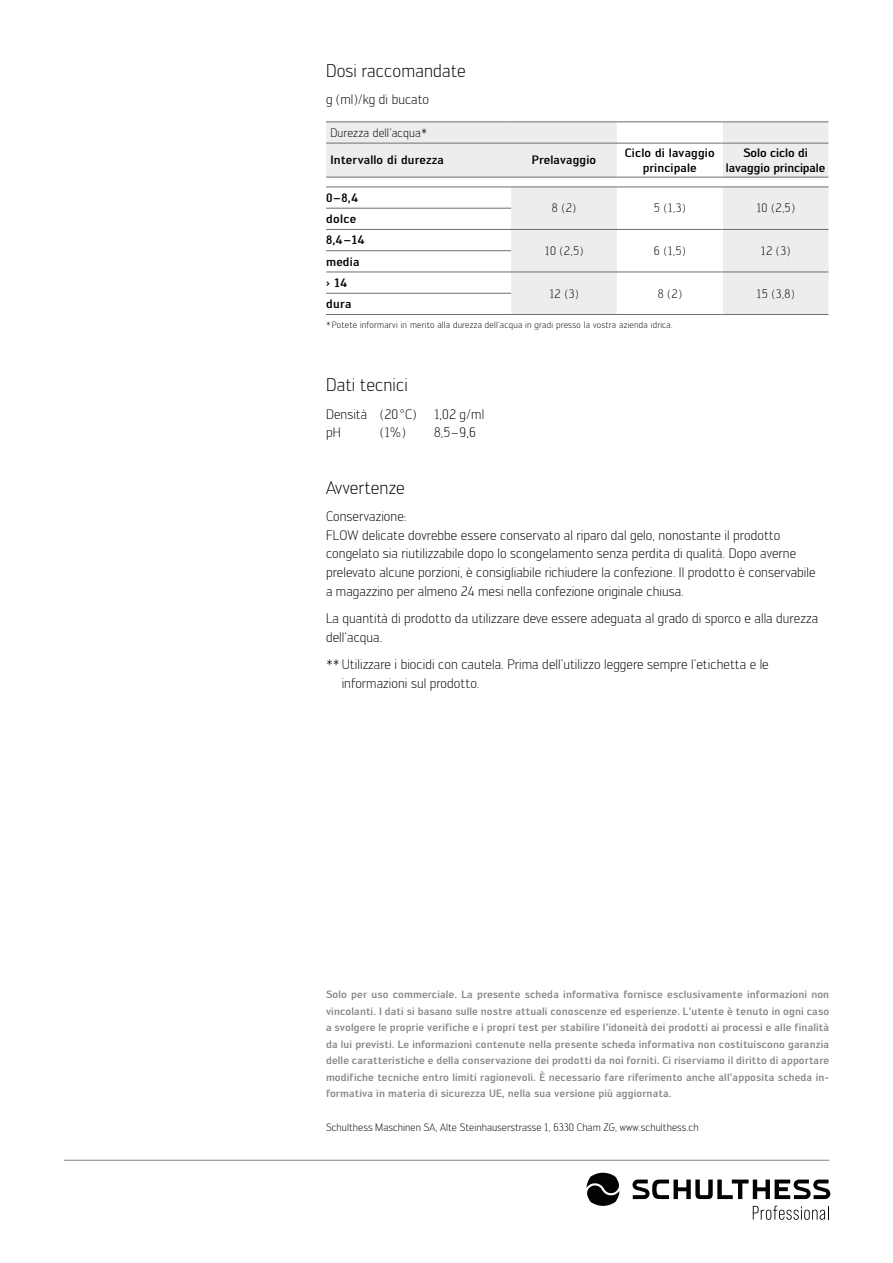
<style>
.page{position:relative;width:893px;height:1263px;background:#fff}
.page>*{position:absolute;margin:0;border:0;box-sizing:border-box;transform-origin:0 0}
.t1{font:300 18px "Engel";letter-spacing:.005em;color:#000}
.t2{font:300 13.5px/18.8px "Engel";letter-spacing:.005em;color:#000}
.t3{font:500 12px/21.3px "Engel";letter-spacing:.01em;color:#000}
.t4{font:300 12px "Engel";letter-spacing:.025em;color:#000}
.t5{font:500 12px/15px "Engel";letter-spacing:-.01em;color:#000;text-align:center}
.t6{font:300 12px "Engel";letter-spacing:.01em;color:#000}
.t7{font:500 10.5px/16.5px "Engel";letter-spacing:.01em;color:#868686;text-align:justify}
.t8{font:300 10.5px "Engel";letter-spacing:.005em;color:#000}
.t9{font:300 9px "Engel";letter-spacing:.025em;color:#000}
</style>
<div class="page">
<svg style="left:753px;top:1206px;width:76px;height:14px"></svg>
<svg style="left:632px;top:1179px;width:198px;height:20px"></svg>
<svg style="left:586px;top:1173px;width:34px;height:33px"></svg>
<hr style="left:64px;top:1160px;width:765px;height:1px;background:#868686">
<svg style="left:326px;top:123px;width:502px;height:191px;fill:#eceded"></svg>
<svg style="left:617px;top:123px;width:106px;height:191px"></svg>
<hr style="left:326px;top:143px;width:185px;height:1px;background:#6e6e6e">
<hr style="left:511px;top:143px;width:106px;height:1px;background:#6e6e6e">
<hr style="left:617px;top:143px;width:106px;height:1px;background:#6e6e6e">
<hr style="left:723px;top:143px;width:105px;height:1px;background:#6e6e6e">
<hr style="left:326px;top:177px;width:185px;height:1px;background:#6e6e6e">
<hr style="left:511px;top:177px;width:106px;height:1px;background:#6e6e6e">
<hr style="left:617px;top:177px;width:106px;height:1px;background:#6e6e6e">
<hr style="left:723px;top:177px;width:105px;height:1px;background:#6e6e6e">
<hr style="left:326px;top:187px;width:185px;height:1px;background:#6e6e6e">
<hr style="left:326px;top:208px;width:185px;height:1px;background:#6e6e6e">
<hr style="left:326px;top:229px;width:185px;height:1px;background:#6e6e6e">
<hr style="left:326px;top:250px;width:185px;height:1px;background:#6e6e6e">
<hr style="left:326px;top:272px;width:185px;height:1px;background:#6e6e6e">
<hr style="left:326px;top:293px;width:185px;height:1px;background:#6e6e6e">
<hr style="left:326px;top:314px;width:185px;height:1px;background:#6e6e6e">
<hr style="left:511px;top:187px;width:106px;height:1px;background:#6e6e6e">
<hr style="left:617px;top:187px;width:106px;height:1px;background:#6e6e6e">
<hr style="left:723px;top:187px;width:105px;height:1px;background:#6e6e6e">
<hr style="left:511px;top:229px;width:106px;height:1px;background:#6e6e6e">
<hr style="left:617px;top:229px;width:106px;height:1px;background:#6e6e6e">
<hr style="left:723px;top:229px;width:105px;height:1px;background:#6e6e6e">
<hr style="left:511px;top:272px;width:106px;height:1px;background:#6e6e6e">
<hr style="left:617px;top:272px;width:106px;height:1px;background:#6e6e6e">
<hr style="left:723px;top:272px;width:105px;height:1px;background:#6e6e6e">
<hr style="left:511px;top:314px;width:106px;height:1px;background:#6e6e6e">
<hr style="left:617px;top:314px;width:106px;height:1px;background:#6e6e6e">
<hr style="left:723px;top:314px;width:105px;height:1px;background:#6e6e6e">
<hr style="left:326px;top:122px;width:185px;height:1px;background:#6e6e6e">
<hr style="left:511px;top:122px;width:106px;height:1px;background:#6e6e6e">
<hr style="left:617px;top:122px;width:106px;height:1px;background:#6e6e6e">
<hr style="left:723px;top:122px;width:105px;height:1px;background:#6e6e6e">
<h1 class="t1" style="left:326px;top:64px;width:141px">Dosi raccomandate</h1>
<p class="t2" style="left:326px;top:91px;width:105px">g (ml)/kg di bucato</p>
<p class="t6" style="left:330px;top:128px;width:98px">Durezza dell’acqua*</p>
<p class="t3" style="left:330px;top:149px;width:115px">Intervallo di durezza</p>
<p class="t3" style="left:532px;top:149px;width:66px">Prelavaggio</p>
<p class="t3" style="left:625px;top:145px;width:91px;line-height:15px;text-align:center">Ciclo di lavaggio principale</p>
<p class="t5" style="left:726px;top:145px;width:101px">Solo ciclo di lavaggio principale</p>
<p class="t3" style="left:326px;top:187px;width:34px">0–8,4</p>
<p class="t4" style="left:552px;top:204px;width:26px">8 (2)</p>
<p class="t4" style="left:654px;top:204px;width:33px">5 (1,3)</p>
<p class="t4" style="left:756px;top:204px;width:40px">10 (2,5)</p>
<p class="t3" style="left:326px;top:208px;width:40px">dolce<br>8,4–14</p>
<p class="t4" style="left:545px;top:246px;width:40px">10 (2,5)</p>
<p class="t4" style="left:654px;top:246px;width:33px">6 (1,5)</p>
<p class="t4" style="left:761px;top:246px;width:31px">12 (3)</p>
<p class="t3" style="left:326px;top:251px;width:35px">media › 14</p>
<p class="t4" style="left:549px;top:289px;width:31px">12 (3)</p>
<p class="t4" style="left:658px;top:289px;width:26px">8 (2)</p>
<p class="t4" style="left:757px;top:289px;width:39px">15 (3,8)</p>
<p class="t3" style="left:326px;top:293px;width:27px">dura</p>
<p class="t9" style="left:326px;top:322px;width:348px">*Potete informarvi in merito alla durezza dell’acqua in gradi presso la vostra azienda idrica.</p>
<h1 class="t1" style="left:326px;top:378px;width:83px">Dati tecnici</h1>
<p class="t2" style="left:326px;top:406px;width:92px">Densità (20 °C)</p>
<p class="t2" style="left:434px;top:406px;width:52px">1,02 g/ml</p>
<p class="t2" style="left:326px;top:424px;width:16px">pH</p>
<p class="t2" style="left:380px;top:424px;width:27px">(1%)</p>
<p class="t2" style="left:434px;top:424px;width:43px">8,5–9,6</p>
<h1 class="t1" style="left:326px;top:481px;width:80px">Avvertenze</h1>
<p class="t2" style="left:326px;top:508px;width:491px">Conservazione:<br>FLOW delicate dovrebbe essere conservato al riparo dal gelo, nonostante il prodotto congelato sia riutilizzabile dopo lo scongelamento senza perdita di qualità. Dopo averne prelevato alcune porzioni, è consigliabile richiudere la confezione. Il prodotto è conservabile a magazzino per almeno 24 mesi nella confezione originale chiusa.</p>
<p class="t2" style="left:326px;top:610px;width:494px">La quantità di prodotto da utilizzare deve essere adeguata al grado di sporco e alla durezza dell’acqua.</p>
<p class="t2" style="left:342px;top:656px;width:429px;text-indent:-16px">** Utilizzare i biocidi con cautela. Prima dell’utilizzo leggere sempre l’etichetta e le informazioni sul prodotto.</p>
<p class="t7" style="left:326px;top:986px;width:505px">Solo per uso commerciale. La presente scheda informativa fornisce esclusivamente informazioni non vincolanti. I dati si basano sulle nostre attuali conoscenze ed esperienze. L’utente è tenuto in ogni caso a svolgere le proprie verifiche e i propri test per stabilire l’idoneità dei prodotti ai processi e alle finalità da lui previsti. Le informazioni contenute nella presente scheda informativa non costituiscono garanzia delle caratteristiche e della conservazione dei prodotti da noi forniti. Ci riserviamo il diritto di apportare modifiche tecniche entro limiti ragionevoli. È necessario fare riferimento anche all’apposita scheda in&shy;formativa in materia di sicurezza UE, nella sua versione più aggiornata.</p>
<p class="t8" style="left:326px;top:1123px;width:374px">Schulthess Maschinen SA, Alte Steinhauserstrasse 1, 6330 Cham ZG, www.schulthess.ch</p>
</div>
